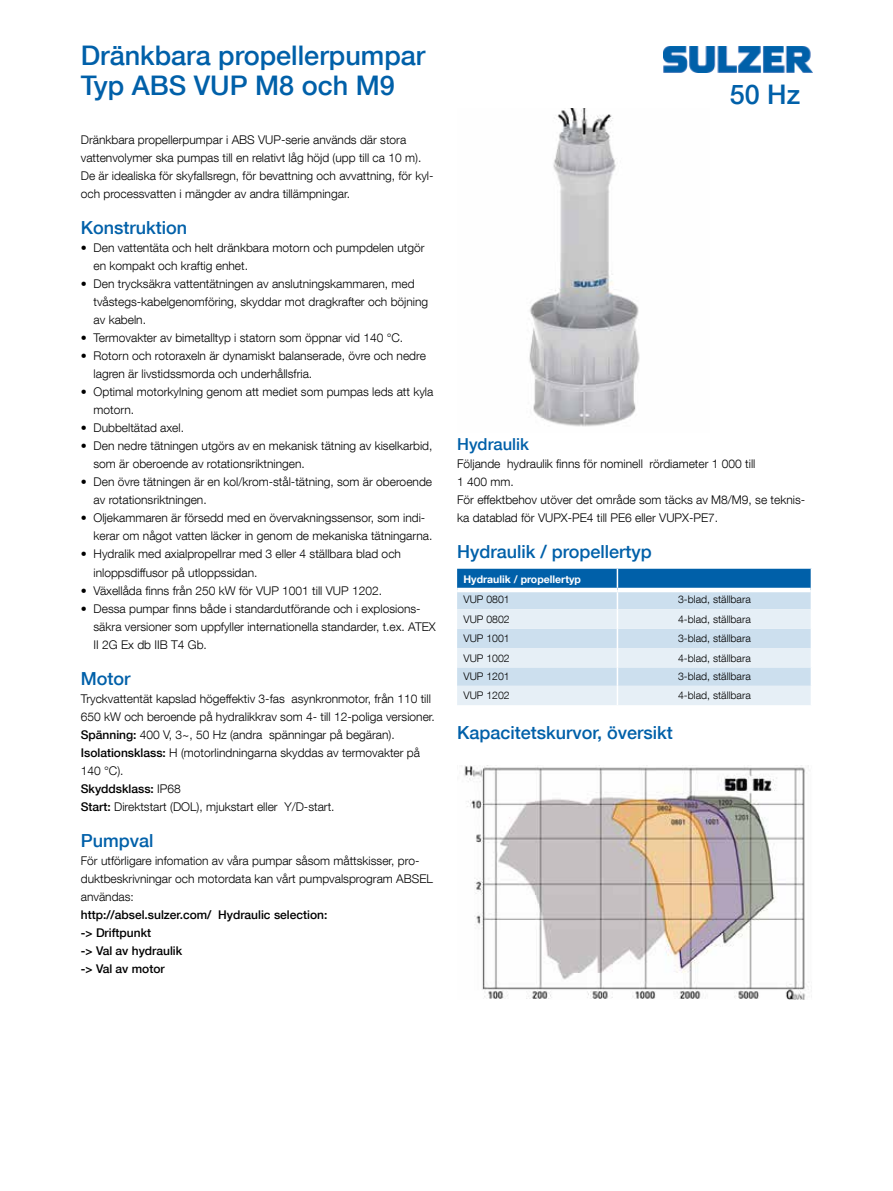
<style>
.page{position:relative;width:893px;height:1191px;background:#fff}
.page>*{position:absolute;margin:0;border:0;box-sizing:border-box;transform-origin:0 0}
.t1{font:500 27px/30px "Helvetica Neue LT Com";color:#0060a9}
.t2{font:500 18px "Helvetica Neue LT Com";color:#0060a9}
.t3{font:500 16.5px "Helvetica Neue LT Com";color:#0060a9}
.t4{font:300 12px/18px "Helvetica Neue LT Com";color:#000}
.t5{font:500 12px/18px "Helvetica Neue LT Com";color:#000}
.t6{font:300 10.5px "Helvetica Neue LT Com";color:#000}
.t7{font:700 10.5px "Helvetica Neue LT Com";color:#fff}
.s1{font-weight:500}
</style>
<div class="page">
<img style="left:663px;top:46px;width:149px;height:26px">
<img style="left:529px;top:108px;width:111px;height:319px">
<svg style="left:457px;top:569px;width:354px;height:136px;background:#bdd5e8"></svg>
<img style="left:464px;top:765px;width:345px;height:234px">
<h1 class="t1" style="left:81px;top:40px;width:346px">Dränkbara propellerpumpar<br>Typ ABS VUP M8 och M9</h1>
<p class="t4" style="left:81px;top:131px;width:354px">Dränkbara propellerpumpar i ABS VUP-serie används där stora vattenvolymer ska pumpas till en relativt låg höjd (upp till ca 10 m).<br>De är idealiska för skyfallsregn, för bevattning och avvattning, för kyl&shy;och processvatten i mängder av andra tillämpningar.</p>
<h2 class="t2" style="left:81px;top:217px;width:108px">Konstruktion</h2>
<p class="t4" style="left:94px;top:239px;width:332px;text-indent:-13px">• Den vattentäta och helt dränkbara motorn och pumpdelen utgör en kompakt och kraftig enhet.</p>
<p class="t4" style="left:94px;top:275px;width:336px;text-indent:-13px">• Den trycksäkra vattentätningen av anslutningskammaren, med tvåstegs-kabelgenomföring, skyddar mot dragkrafter och böjning av kabeln.</p>
<p class="t4" style="left:81px;top:329px;width:324px">• Termovakter av bimetalltyp i statorn som öppnar vid 140 °C.</p>
<p class="t4" style="left:94px;top:347px;width:334px;text-indent:-13px">• Rotorn och rotoraxeln är dynamiskt balanserade, övre och nedre lagren är livstidssmorda och underhållsfria.</p>
<p class="t4" style="left:94px;top:383px;width:341px;text-indent:-13px">• Optimal motorkylning genom att mediet som pumpas leds att kyla motorn.</p>
<p class="t4" style="left:81px;top:419px;width:105px">• Dubbeltätad axel.</p>
<p class="t4" style="left:94px;top:437px;width:340px;text-indent:-13px">• Den nedre tätningen utgörs av en mekanisk tätning av kiselkarbid, som är oberoende av rotationsriktningen.</p>
<p class="t4" style="left:94px;top:473px;width:340px;text-indent:-13px">• Den övre tätningen är en kol/krom-stål-tätning, som är oberoende av rotationsriktningen.</p>
<p class="t4" style="left:94px;top:509px;width:340px;text-indent:-13px">• Oljekammaren är försedd med en övervakningssensor, som indi&shy;kerar om något vatten läcker in genom de mekaniska tätningarna.</p>
<p class="t4" style="left:94px;top:545px;width:309px;text-indent:-13px">• Hydralik med axialpropellrar med 3 eller 4 ställbara blad och inloppsdiffusor på utloppssidan.</p>
<p class="t4" style="left:81px;top:581px;width:303px">• Växellåda finns från 250 kW för VUP 1001 till VUP 1202.</p>
<p class="t4" style="left:94px;top:599px;width:344px;text-indent:-13px">• Dessa pumpar finns både i standardutförande och i explosions&shy;säkra versioner som uppfyller internationella standarder, t.ex. ATEX<br>II 2G Ex db IIB T4 Gb.</p>
<h2 class="t2" style="left:81px;top:667px;width:51px">Motor</h2>
<p class="t4" style="left:81px;top:689px;width:356px">Tryckvattentät kapslad högeffektiv 3-fas asynkronmotor, från 110 till 650 kW och beroende på hydralikkrav som 4- till 12-poliga versioner.<br><span class="s1">Spänning:</span> 400 V, 3~, 50 Hz (andra spänningar på begäran).<br><span class="s1">Isolationsklass:</span> H (motorlindningarna skyddas av termovakter på 140 °C).<br><span class="s1">Skyddsklass:</span> IP68<br><span class="s1">Start:</span> Direktstart (DOL), mjukstart eller Y/D-start.</p>
<h2 class="t2" style="left:81px;top:829px;width:74px">Pumpval</h2>
<p class="t4" style="left:81px;top:851px;width:354px">För utförligare infomation av våra pumpar såsom måttskisser, pro&shy;duktbeskrivningar och motordata kan vårt pumpvalsprogram ABSEL användas:</p>
<p class="t5" style="left:81px;top:905px;width:248px">http://absel.sulzer.com/ Hydraulic selection: -&gt; Driftpunkt<br>-&gt; Val av hydraulik<br>-&gt; Val av motor</p>
<h1 class="t1" style="left:730px;top:79px;width:72px">50 Hz</h1>
<h3 class="t3" style="left:457px;top:434px;width:73px">Hydraulik</h3>
<p class="t4" style="left:457px;top:455px;width:350px">Följande hydraulik finns för nominell rördiameter 1 000 till<br>1 400 mm.<br>För effektbehov utöver det område som täcks av M8/M9, se teknis&shy;ka datablad för VUPX-PE4 till PE6 eller VUPX-PE7.</p>
<h2 class="t2" style="left:457px;top:541px;width:196px">Hydraulik / propellertyp</h2>
<p class="t7" style="left:463px;top:573px;width:119px">Hydraulik / propellertyp</p>
<p class="t6" style="left:463px;top:593px;width:48px">VUP 0801</p>
<p class="t6" style="left:678px;top:593px;width:74px">3-blad, ställbara</p>
<p class="t6" style="left:463px;top:612px;width:48px">VUP 0802</p>
<p class="t6" style="left:678px;top:612px;width:74px">4-blad, ställbara</p>
<p class="t6" style="left:463px;top:632px;width:48px">VUP 1001</p>
<p class="t6" style="left:678px;top:632px;width:74px">3-blad, ställbara</p>
<p class="t6" style="left:463px;top:651px;width:48px">VUP 1002</p>
<p class="t6" style="left:678px;top:651px;width:74px">4-blad, ställbara</p>
<p class="t6" style="left:463px;top:670px;width:48px">VUP 1201</p>
<p class="t6" style="left:678px;top:670px;width:74px">3-blad, ställbara</p>
<p class="t6" style="left:463px;top:689px;width:48px">VUP 1202</p>
<p class="t6" style="left:678px;top:689px;width:74px">4-blad, ställbara</p>
<h2 class="t2" style="left:457px;top:721px;width:217px">Kapacitetskurvor, översikt</h2>
</div>
